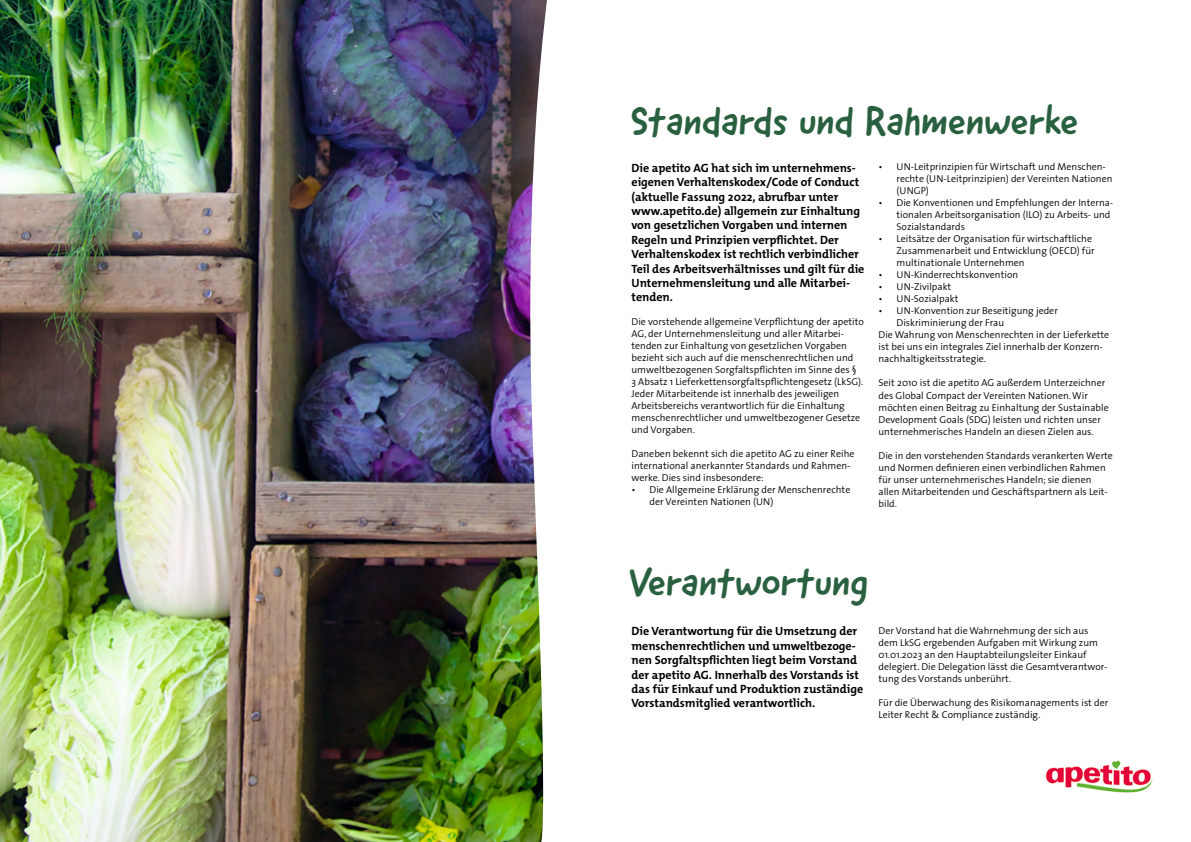
<style>
.page{position:relative;width:1191px;height:842px;background:#fff}
.page>*{position:absolute;margin:0;border:0;box-sizing:border-box;transform-origin:0 0}
.t1{font:40px "Good Dog New";color:#296140}
.t2{font:700 12px/14.4px "The Mix Os F";color:#000}
.t3{font:300 10px/12px "The Sans";color:#000}
</style>
<div class="page">
<img style="left:0;top:0;width:527px;height:842px">
<img style="left:527px;top:0;width:20px;height:842px">
<img style="left:1046px;top:760px;width:107px;height:33px">
<h1 class="t1" style="left:630px;top:95px;width:449px">Standards und Rahmenwerke</h1>
<p class="t2" style="left:631px;top:161px;width:234px">Die apetito AG hat sich im unternehmens&shy;eigenen Verhaltenskodex/Code of Conduct (aktuelle Fassung 2022, abrufbar unter www.apetito.de) allgemein zur Einhaltung von gesetzlichen Vorgaben und internen Regeln und Prinzipien verpflichtet. Der Verhaltenskodex ist rechtlich verbindlicher Teil des Arbeitsverhältnisses und gilt für die Unternehmensleitung und alle Mitarbei&shy;tenden.</p>
<p class="t3" style="left:631px;top:316px;width:234px">Die vorstehende allgemeine Verpflichtung der apetito AG, der Unternehmensleitung und aller Mitarbei&shy;tenden zur Einhaltung von gesetzlichen Vorgaben bezieht sich auch auf die menschenrechtlichen und umweltbezogenen Sorgfaltspflichten im Sinne des §<br>3 Absatz 1 Lieferkettensorgfaltspflichtengesetz (LkSG).<br>Jeder Mitarbeitende ist innerhalb des jeweiligen Arbeitsbereichs verantwortlich für die Einhaltung menschenrechtlicher und umweltbezogener Gesetze und Vorgaben.</p>
<p class="t3" style="left:631px;top:448px;width:224px">Daneben bekennt sich die apetito AG zu einer Reihe international anerkannter Standards und Rahmen&shy;werke. Dies sind insbesondere:</p>
<p class="t3" style="left:649px;top:484px;width:202px;text-indent:-18px">• Die Allgemeine Erklärung der Menschenrechte der Vereinten Nationen (UN)</p>
<p class="t3" style="left:896px;top:161px;width:217px;text-indent:-18px">• UN-Leitprinzipien für Wirtschaft und Menschen&shy;rechte (UN-Leitprinzipien) der Vereinten Nationen (UNGP)</p>
<p class="t3" style="left:896px;top:197px;width:218px;text-indent:-18px">• Die Konventionen und Empfehlungen der Interna&shy;tionalen Arbeitsorganisation (ILO) zu Arbeits- und<br>Sozialstandards</p>
<p class="t3" style="left:896px;top:233px;width:200px;text-indent:-18px">• Leitsätze der Organisation für wirtschaftliche<br>Zusammenarbeit und Entwicklung (OECD) für multinationale Unternehmen</p>
<p class="t3" style="left:878px;top:269px;width:141px">• UN-Kinderrechtskonvention</p>
<p class="t3" style="left:878px;top:281px;width:74px">• UN-Zivilpakt</p>
<p class="t3" style="left:878px;top:293px;width:81px">• UN-Sozialpakt</p>
<p class="t3" style="left:878px;top:305px;width:181px">• UN-Konvention zur Beseitigung jeder</p>
<p class="t3" style="left:896px;top:317px;width:109px">Diskriminierung der Frau</p>
<p class="t3" style="left:878px;top:329px;width:232px">Die Wahrung von Menschenrechten in der Lieferkette</p>
<p class="t3" style="left:878px;top:341px;width:226px">ist bei uns ein integrales Ziel innerhalb der Konzern-</p>
<p class="t3" style="left:878px;top:353px;width:109px">nachhaltigkeitsstrategie.</p>
<p class="t3" style="left:878px;top:377px;width:232px">Seit 2010 ist die apetito AG außerdem Unterzeichner des Global Compact der Vereinten Nationen. Wir möchten einen Beitrag zu Einhaltung der Sustainable Development Goals (SDG) leisten und richten unser unternehmerisches Handeln an diesen Zielen aus.</p>
<p class="t3" style="left:878px;top:449px;width:236px">Die in den vorstehenden Standards verankerten Werte und Normen definieren einen verbindlichen Rahmen für unser unternehmerisches Handeln; sie dienen allen Mitarbeitenden und Geschäftspartnern als Leit&shy;bild.</p>
<h1 class="t1" style="left:629px;top:556px;width:240px">Verantwortung</h1>
<p class="t2" style="left:631px;top:624px;width:233px">Die Verantwortung für die Umsetzung der menschenrechtlichen und umweltbezoge&shy;nen Sorgfaltspflichten liegt beim Vorstand der apetito AG. Innerhalb des Vorstands ist das für Einkauf und Produktion zuständige Vorstandsmitglied verantwortlich.</p>
<p class="t3" style="left:878px;top:624px;width:230px">Der Vorstand hat die Wahrnehmung der sich aus dem LkSG ergebenden Aufgaben mit Wirkung zum 01.01.2023 an den Hauptabteilungsleiter Einkauf delegiert. Die Delegation lässt die Gesamtverantwor&shy;tung des Vorstands unberührt.</p>
<p class="t3" style="left:878px;top:696px;width:231px">Für die Überwachung des Risikomanagements ist der<br>Leiter Recht &amp; Compliance zuständig.</p>
</div>
